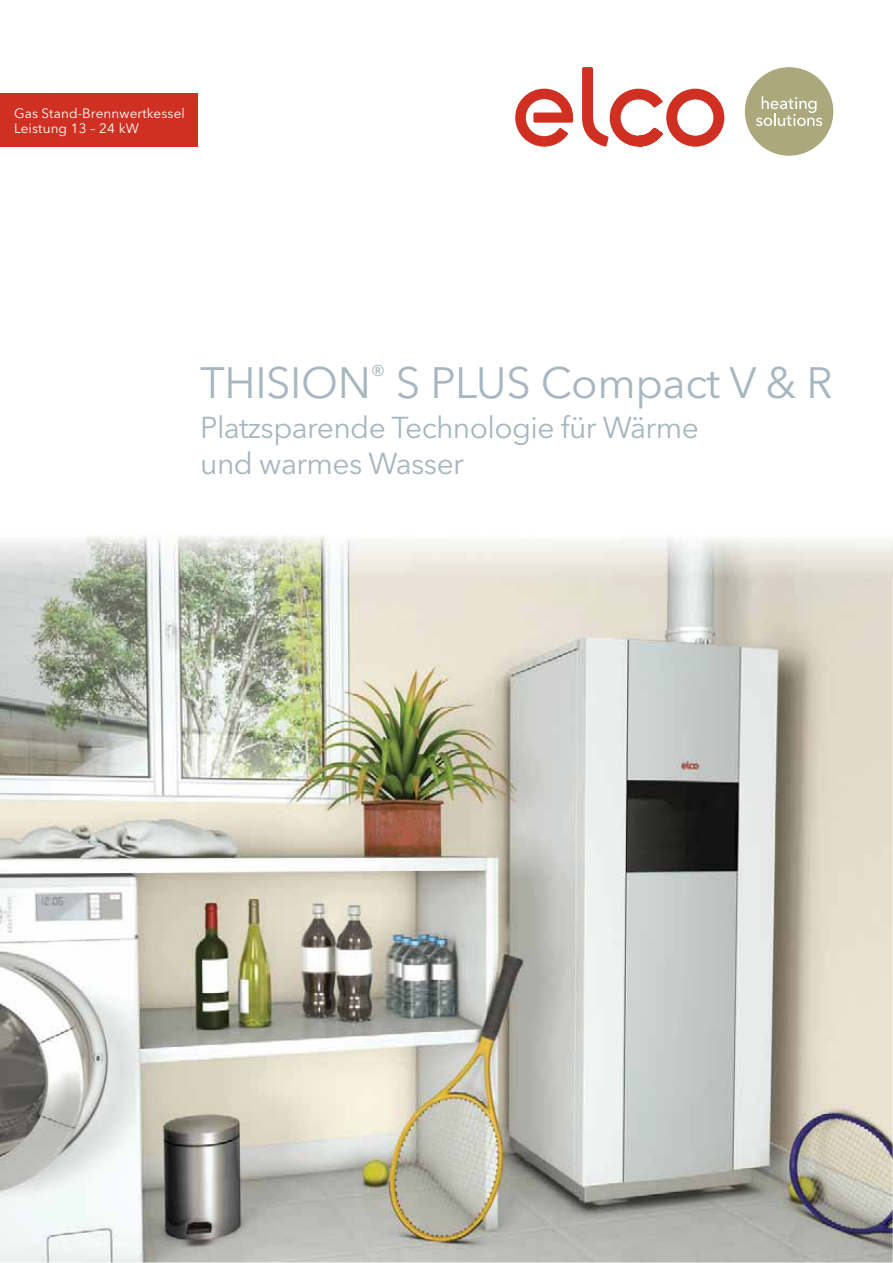
<style>
.page{position:relative;width:893px;height:1263px;background:#fff}
.page>*{position:absolute;margin:0;border:0;box-sizing:border-box;transform-origin:0 0}
.t1{font:43.5px "Avenir Next LT Pro";letter-spacing:-.01em;color:#a7b6bf}
.t2{font:30px/36px "Avenir Next LT Pro";letter-spacing:-.02em;color:#a7b6bf}
.t3{font:13.5px/15px "Avenir Next LT Pro";letter-spacing:.01em;color:#fff}
</style>
<div class="page">
<img style="left:0;top:578px;width:893px;height:685px">
<img style="left:0;top:535px;width:893px;height:43px">
<div style="left:744px;top:67px;width:90px;height:89px;background:#aba87e;border-radius:50%"></div>
<svg style="left:756px;top:96px;width:66px;height:30px"></svg>
<svg style="left:515px;top:67px;width:209px;height:80px"></svg>
<div style="left:0;top:94px;width:198px;height:53px;background:#cf3021"></div>
<p class="t3" style="left:14px;top:107px;width:172px">Gas Stand-Brennwertkessel<br>Leistung 13 – 24 kW</p>
<h1 class="t1" style="left:200px;top:365px;width:634px">THISION<sup>®</sup> S PLUS Compact V &amp; R</h1>
<p class="t2" style="left:200px;top:412px;width:500px">Platzsparende Technologie für Wärme und warmes Wasser</p>
</div>
